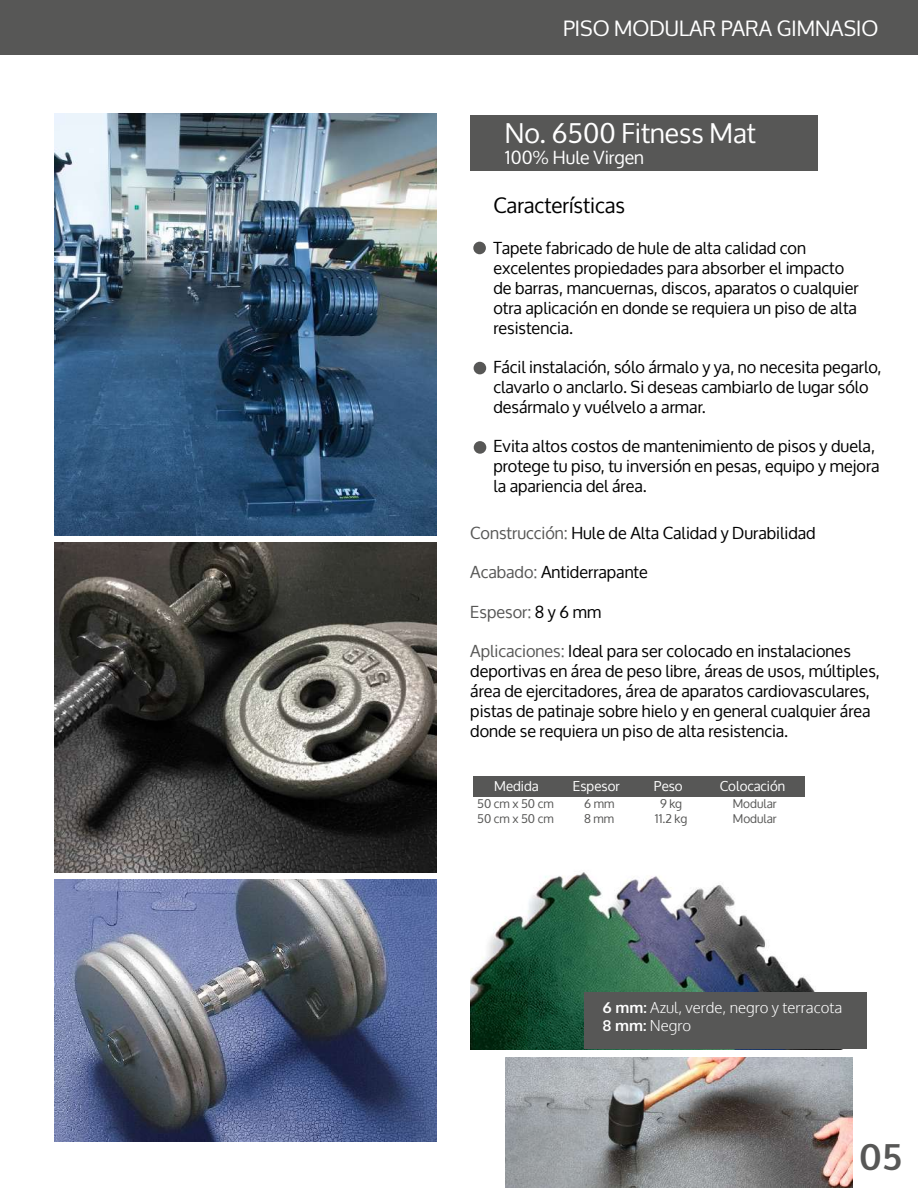
<style>
.page{position:relative;width:918px;height:1188px;background:#fff}
.page>*{position:absolute;margin:0;border:0;box-sizing:border-box;transform-origin:0 0}
.t1{font:700 36px "Oxygen";color:#575756}
.t2{font:27px "Oxygen";color:#fff}
.t3{font:21px "Oxygen";color:#fff}
.t4{font:21px "Oxygen";color:#000}
.t5{font:18px "Oxygen";color:#fff}
.t6{font:16.5px/19.8px "Oxygen";color:#000}
.t7{font:16.5px "Oxygen";color:#575756}
.t8{font:300 15px/18px "Oxygen";color:#fff}
.t9{font:13.5px "Oxygen";color:#fff}
.t10{font:12px "Oxygen";color:#575756}
.s1{color:#575756}
.s2{color:#000}
.s3{font-weight:700}
</style>
<div class="page">
<div style="left:0;top:0;width:918px;height:54px;background:#575756"></div>
<div style="left:473px;top:776px;width:332px;height:21px;background:#575756"></div>
<div style="left:470px;top:116px;width:347px;height:55px;background:#575756"></div>
<div style="left:473px;top:242px;width:13px;height:12px;background:#575756;border-radius:50%"></div>
<div style="left:474px;top:362px;width:12px;height:12px;background:#575756;border-radius:50%"></div>
<div style="left:474px;top:441px;width:12px;height:13px;background:#575756;border-radius:50%"></div>
<img style="left:54px;top:114px;width:383px;height:421px">
<img style="left:54px;top:880px;width:383px;height:262px">
<img style="left:470px;top:872px;width:383px;height:177px">
<div style="left:585px;top:992px;width:282px;height:56px;background:#575756"></div>
<img style="left:54px;top:543px;width:383px;height:329px">
<img style="left:506px;top:1057px;width:347px;height:131px">
<p class="t3" style="left:563px;top:15px;width:317px">PISO MODULAR PARA GIMNASIO</p>
<h2 class="t2" style="left:505px;top:116px;width:253px">No. 6500 Fitness Mat</h2>
<p class="t5" style="left:505px;top:147px;width:141px">100% Hule Virgen</p>
<p class="t4" style="left:493px;top:192px;width:133px">Características</p>
<p class="t6" style="left:493px;top:239px;width:367px">Tapete fabricado de hule de alta calidad con excelentes propiedades para absorber el impacto de barras, mancuernas, discos, aparatos o cualquier otra aplicación en donde se requiera un piso de alta resistencia.</p>
<p class="t6" style="left:493px;top:358px;width:390px">Fácil instalación, sólo ármalo y ya, no necesita pegarlo, clavarlo o anclarlo. Si deseas cambiarlo de lugar sólo desármalo y vuélvelo a armar.</p>
<p class="t6" style="left:493px;top:437px;width:388px">Evita altos costos de mantenimiento de pisos y duela, protege tu piso, tu inversión en pesas, equipo y mejora la apariencia del área.</p>
<p class="t6" style="left:470px;top:523px;width:347px"><span class="s1">Construcción:</span> Hule de Alta Calidad y Durabilidad</p>
<p class="t6" style="left:470px;top:563px;width:179px"><span class="s1">Acabado:</span> Antiderrapante</p>
<p class="t7" style="left:470px;top:601px;width:133px">Espesor: <span class="s2">8 y 6 mm</span></p>
<p class="t6" style="left:470px;top:642px;width:411px"><span class="s1">Aplicaciones:</span> Ideal para ser colocado en instalaciones deportivas en área de peso libre, áreas de usos, múltiples, área de ejercitadores, área de aparatos cardiovasculares, pistas de patinaje sobre hielo y en general cualquier área donde se requiera un piso de alta resistencia.</p>
<p class="t9" style="left:494px;top:778px;width:46px">Medida</p>
<p class="t9" style="left:573px;top:778px;width:48px">Espesor</p>
<p class="t9" style="left:654px;top:778px;width:30px">Peso</p>
<p class="t9" style="left:720px;top:778px;width:67px">Colocación</p>
<p class="t10" style="left:477px;top:796px;width:78px">50 cm x 50 cm</p>
<p class="t10" style="left:584px;top:796px;width:32px">6 mm</p>
<p class="t10" style="left:660px;top:796px;width:24px">9 kg</p>
<p class="t10" style="left:733px;top:796px;width:45px">Modular</p>
<p class="t10" style="left:477px;top:811px;width:78px">50 cm x 50 cm</p>
<p class="t10" style="left:584px;top:811px;width:32px">8 mm</p>
<p class="t10" style="left:655px;top:811px;width:34px">11.2 kg</p>
<p class="t10" style="left:733px;top:811px;width:45px">Modular</p>
<p class="t8" style="left:603px;top:999px;width:241px"><span class="s3">6 mm:</span> Azul, verde, negro y terracota<br><span class="s3">8 mm:</span> Negro</p>
<h1 class="t1" style="left:859px;top:1134px;width:44px">05</h1>
</div>
